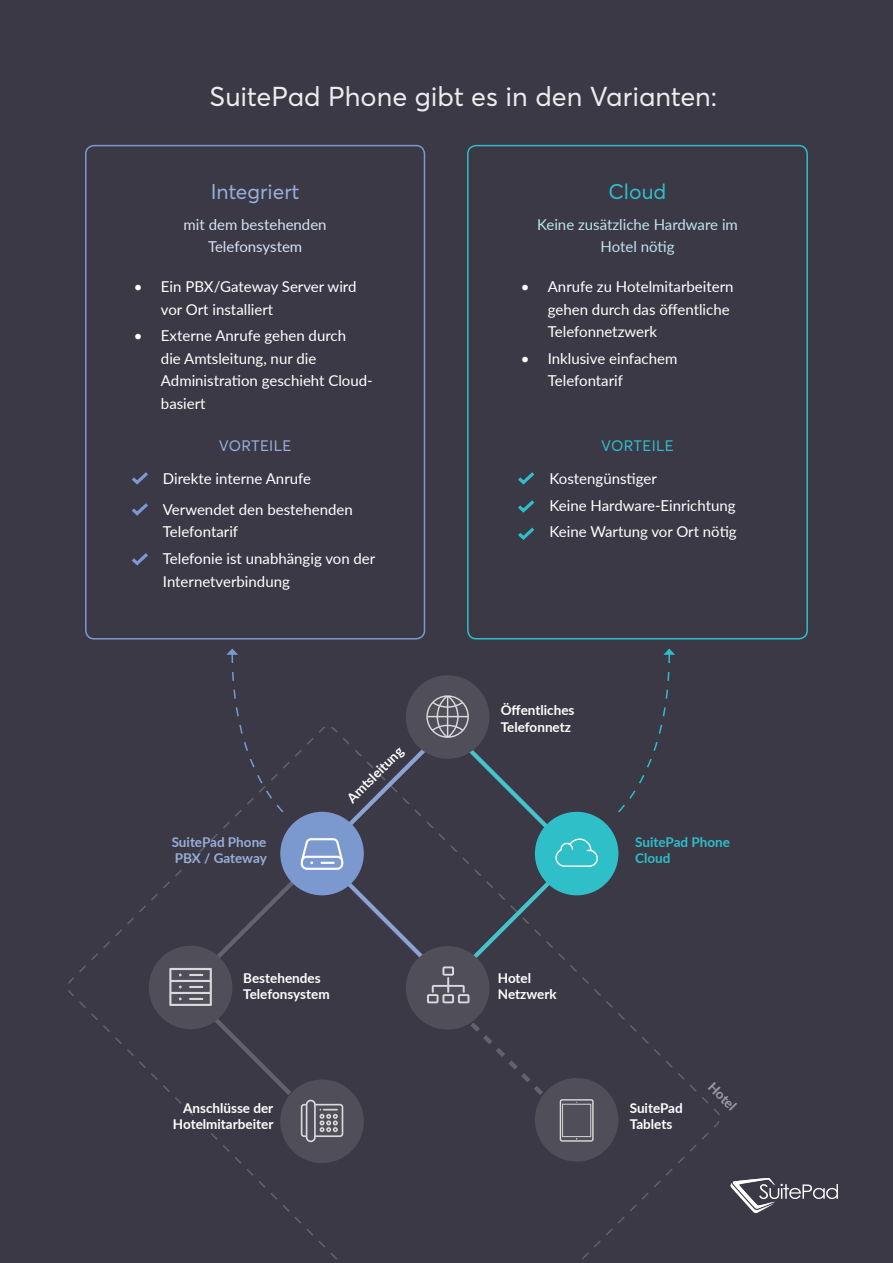
<style>
.page{position:relative;width:893px;height:1263px;background:#3c3946}
.page>*{position:absolute;margin:0;border:0;box-sizing:border-box;transform-origin:0 0}
.t1{font:27px "Averta Standard";color:#ededef}
.t2{font:21px "Averta Standard";color:#97afd9}
.t3{font:21px "Averta Standard";color:#2ebfc8}
.t4{font:15px/22.5px "Lato";color:#fff}
.t5{font:15px/22.5px "Lato";color:#bee4eb;text-align:center}
.t6{font:15px/22.5px "Lato";color:#d8e2f2;text-align:center}
.t7{font:15px "Averta";letter-spacing:.025em;color:#2ebfc8}
.t8{font:15px "Averta";letter-spacing:.025em;color:#97afd9}
.t9{font:700 13.5px/16.2px "Lato";color:#fff}
.t10{font:700 13.5px/16.2px "Lato";letter-spacing:-.005em;color:#97afd9}
.t11{font:700 13.5px/16.2px "Lato";color:#2ebfc8}
.t12{font:700 13.5px "Lato";color:#9d9ca2}
</style>
<div class="page">
<div style="left:467px;top:145px;width:341px;height:494px;border:2px solid #2ebfc8;border-radius:9px"></div>
<div style="left:85px;top:145px;width:340px;height:494px;border:2px solid #7c99cf;border-radius:9px"></div>
<svg style="left:132px;top:472px;width:16px;height:13px"></svg>
<svg style="left:518px;top:472px;width:17px;height:13px"></svg>
<svg style="left:132px;top:503px;width:16px;height:13px"></svg>
<svg style="left:518px;top:500px;width:17px;height:13px"></svg>
<svg style="left:132px;top:553px;width:16px;height:13px"></svg>
<svg style="left:518px;top:527px;width:17px;height:13px"></svg>
<div style="left:149px;top:946px;width:83px;height:83px;background:#504e59;border-radius:50%"></div>
<svg style="left:169px;top:648px;width:540px;height:612px"></svg>
<svg style="left:730px;top:1178px;width:108px;height:35px"></svg>
<h1 class="t1" style="left:210px;top:79px;width:509px">SuitePad Phone gibt es in den Varianten:</h1>
<h2 class="t2" style="left:211px;top:178px;width:90px">Integriert</h2>
<p class="t6" style="left:184px;top:212px;width:145px">mit dem bestehenden<br>Telefonsystem</p>
<p class="t4" style="left:161px;top:275px;width:197px;text-indent:-27px">• Ein PBX/Gateway Server wird vor Ort installiert</p>
<p class="t4" style="left:161px;top:324px;width:213px;text-indent:-27px">• Externe Anrufe gehen durch<br>die Amtsleitung, nur die<br>Administration geschieht Cloud&shy;basiert</p>
<p class="t8" style="left:219px;top:435px;width:74px">VORTEILE</p>
<p class="t4" style="left:163px;top:462px;width:191px;line-height:31px">Direkte interne Anrufe<br>Verwendet den bestehenden</p>
<p class="t4" style="left:163px;top:518px;width:214px;line-height:26.7px">Telefontarif<br>Telefonie ist unabhängig von der</p>
<p class="t4" style="left:163px;top:569px;width:128px">Internetverbindung</p>
<p class="t9" style="left:343px;top:794px;width:74px;rotate:-45deg">Amtsleitung</p>
<h2 class="t3" style="left:609px;top:178px;width:59px">Cloud</h2>
<p class="t5" style="left:537px;top:212px;width:202px">Keine zusätzliche Hardware im<br>Hotel nötig</p>
<p class="t4" style="left:548px;top:275px;width:187px;text-indent:-27px">• Anrufe zu Hotelmitarbeitern gehen durch das öffentliche<br>Telefonnetzwerk</p>
<p class="t4" style="left:548px;top:346px;width:131px;text-indent:-27px">• Inklusive einfachem<br>Telefontarif</p>
<p class="t7" style="left:601px;top:435px;width:74px">VORTEILE</p>
<p class="t4" style="left:550px;top:464px;width:189px;line-height:26.7px">Kostengünstiger<br>Keine Hardware-Einrichtung<br>Keine Wartung vor Ort nötig</p>
<p class="t9" style="left:501px;top:702px;width:75px">Öffentliches<br>Telefonnetz</p>
<p class="t10" style="left:172px;top:833px;width:97px">SuitePad Phone<br>PBX / Gateway</p>
<p class="t11" style="left:635px;top:833px;width:96px">SuitePad Phone<br>Cloud</p>
<p class="t9" style="left:243px;top:969px;width:88px">Bestehendes<br>Telefonsystem</p>
<p class="t9" style="left:173px;top:1099px;width:102px;text-align:right">Anschlüsse der<br>Hotelmitarbeiter</p>
<p class="t9" style="left:498px;top:969px;width:60px">Hotel<br>Netzwerk</p>
<p class="t9" style="left:630px;top:1099px;width:54px">SuitePad<br>Tablets</p>
<p class="t12" style="left:718px;top:1077px;width:35px;rotate:45deg">Hotel</p>
</div>
